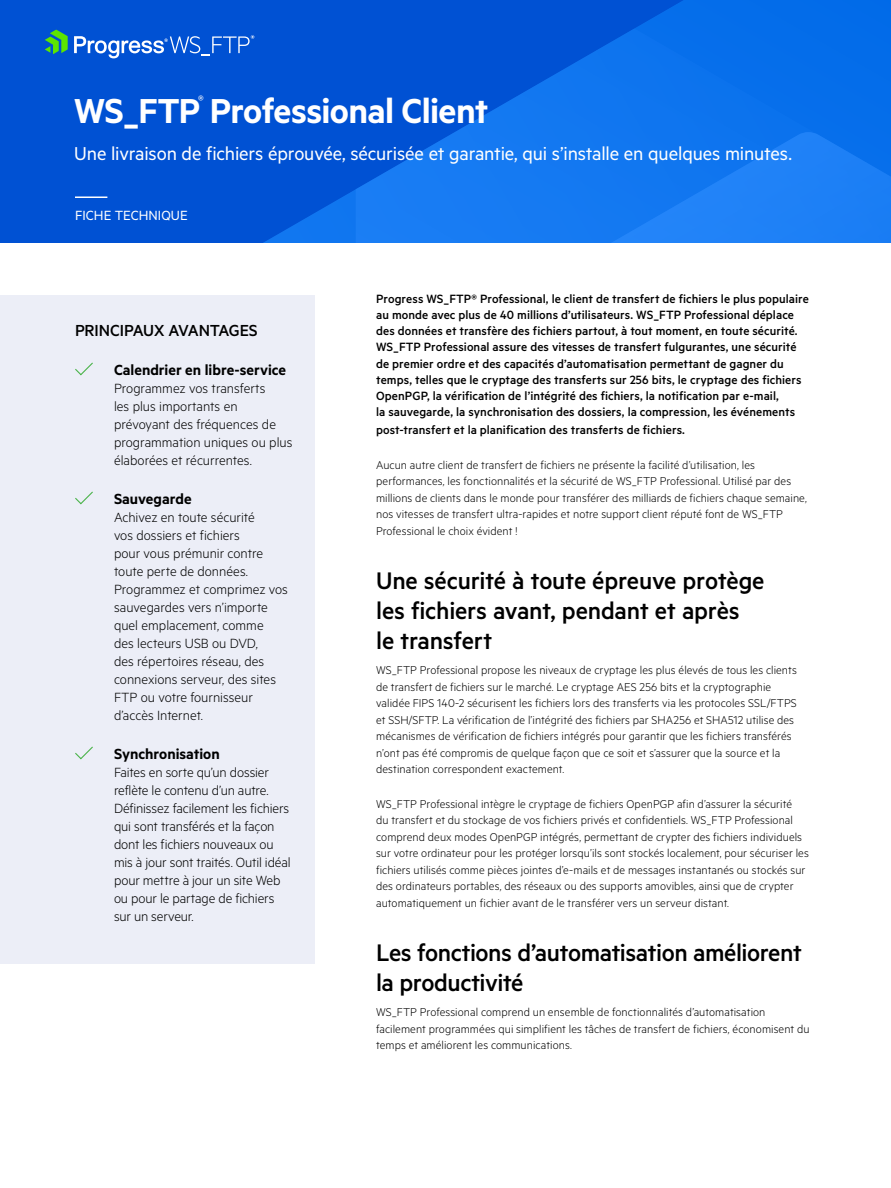
<style>
.page{position:relative;width:891px;height:1188px;background:#fff}
.page>*{position:absolute;margin:0;border:0;box-sizing:border-box;transform-origin:0 0}
.t1{font:600 39px "Metric";letter-spacing:-.02em;color:#fff}
.Titles_level_2{font:500 27px/30px "Metric";letter-spacing:-.015em;color:#000}
.t2{font:21px "Metric";letter-spacing:-.01em;color:#fff}
.Side_Bar_Title{font:500 18px "Metric";letter-spacing:-.01em;color:#000}
.Body_1{font:600 16.5px "Metric";color:#000}
.Body_1-2{font:300 15px/18px "Metric";letter-spacing:-.005em;color:#000}
.t3{font:15px "Metric";color:#fff}
.t4{font:13.65px "Metric";color:#fff}
.Titles_level_2-2{font:500 13.5px/16.2px "Metric";letter-spacing:.005em;color:#000}
.Body_1-3{font:300 12.75px/16.5px "Metric";letter-spacing:.005em;color:#000}
</style>
<div class="page">
<div style="left:0;top:0;width:891px;height:243px;background:#0051d3"></div>
<svg style="left:263px;top:189px;width:93px;height:54px"></svg>
<svg style="left:356px;top:0;width:535px;height:243px"></svg>
<svg style="left:530px;top:132px;width:361px;height:111px"></svg>
<svg style="left:45px;top:30px;width:23px;height:24px"></svg>
<svg style="left:74px;top:35px;width:180px;height:23px"></svg>
<hr style="left:75px;top:196px;width:32px;height:2px;background:#fff">
<div style="left:0;top:295px;width:315px;height:668px;background:#eceef7"></div>
<svg style="left:75px;top:362px;width:18px;height:14px"></svg>
<svg style="left:75px;top:491px;width:18px;height:14px"></svg>
<svg style="left:75px;top:746px;width:18px;height:14px"></svg>
<p class="t4" style="left:198px;top:91px;width:7px">®</p>
<h1 class="t1" style="left:74px;top:88px;width:416px">WS_FTP Professional Client</h1>
<h3 class="t2" style="left:74px;top:141px;width:719px">Une livraison de fichiers éprouvée, sécurisée et garantie, qui s’installe en quelques minutes.</h3>
<p class="t3" style="left:75px;top:207px;width:114px">FICHE TECHNIQUE</p>
<p class="Side_Bar_Title" style="left:75px;top:320px;width:184px">PRINCIPAUX AVANTAGES</p>
<p class="Body_1" style="left:114px;top:361px;width:174px">Calendrier en libre-service</p>
<p class="Body_1-2" style="left:114px;top:379px;width:180px">Programmez vos transferts<br>les plus importants en prévoyant des fréquences de programmation uniques ou plus élaborées et récurrentes.</p>
<p class="Body_1" style="left:114px;top:490px;width:79px">Sauvegarde</p>
<p class="Body_1-2" style="left:114px;top:508px;width:176px">Achivez en toute sécurité<br>vos dossiers et fichiers<br>pour vous prémunir contre toute perte de données.<br>Programmez et comprimez vos sauvegardes vers n’importe quel emplacement, comme<br>des lecteurs USB ou DVD,<br>des répertoires réseau, des connexions serveur, des sites<br>FTP ou votre fournisseur d’accès Internet.</p>
<p class="Body_1" style="left:114px;top:745px;width:107px">Synchronisation</p>
<p class="Body_1-2" style="left:114px;top:763px;width:178px">Faites en sorte qu’un dossier reflète le contenu d’un autre.<br>Définissez facilement les fichiers qui sont transférés et la façon dont les fichiers nouveaux ou mis à jour sont traités. Outil idéal pour mettre à jour un site Web ou pour le partage de fichiers sur un serveur.</p>
<p class="Titles_level_2-2" style="left:376px;top:290px;width:434px">Progress WS_FTP® Professional, le client de transfert de fichiers le plus populaire au monde avec plus de 40 millions d’utilisateurs. WS_FTP Professional déplace des données et transfère des fichiers partout, à tout moment, en toute sécurité.<br>WS_FTP Professional assure des vitesses de transfert fulgurantes, une sécurité de premier ordre et des capacités d’automatisation permettant de gagner du temps, telles que le cryptage des transferts sur 256 bits, le cryptage des fichiers OpenPGP, la vérification de l’intégrité des fichiers, la notification par e-mail,<br>la sauvegarde, la synchronisation des dossiers, la compression, les événements</p>
<p class="Titles_level_2-2" style="left:376px;top:422px;width:310px">post-transfert et la planification des transferts de fichiers.</p>
<p class="Body_1-3" style="left:376px;top:456px;width:432px">Aucun autre client de transfert de fichiers ne présente la facilité d’utilisation, les performances, les fonctionnalités et la sécurité de WS_FTP Professional. Utilisé par des millions de clients dans le monde pour transférer des milliards de fichiers chaque semaine, nos vitesses de transfert ultra-rapides et notre support client réputé font de WS_FTP Professional le choix évident !</p>
<p class="Titles_level_2" style="left:376px;top:565px;width:390px">Une sécurité à toute épreuve protège les fichiers avant, pendant et après le transfert</p>
<p class="Body_1-3" style="left:376px;top:661px;width:422px">WS_FTP Professional propose les niveaux de cryptage les plus élevés de tous les clients de transfert de fichiers sur le marché. Le cryptage AES 256 bits et la cryptographie validée FIPS 140-2 sécurisent les fichiers lors des transferts via les protocoles SSL/FTPS et SSH/SFTP. La vérification de l’intégrité des fichiers par SHA256 et SHA512 utilise des mécanismes de vérification de fichiers intégrés pour garantir que les fichiers transférés n’ont pas été compromis de quelque façon que ce soit et s’assurer que la source et la destination correspondent exactement.</p>
<p class="Body_1-3" style="left:376px;top:795px;width:434px">WS_FTP Professional intègre le cryptage de fichiers OpenPGP afin d’assurer la sécurité<br>du transfert et du stockage de vos fichiers privés et confidentiels. WS_FTP Professional comprend deux modes OpenPGP intégrés, permettant de crypter des fichiers individuels sur votre ordinateur pour les protéger lorsqu’ils sont stockés localement, pour sécuriser les fichiers utilisés comme pièces jointes d’e-mails et de messages instantanés ou stockés sur des ordinateurs portables, des réseaux ou des supports amovibles, ainsi que de crypter automatiquement un fichier avant de le transférer vers un serveur distant.</p>
<p class="Titles_level_2" style="left:376px;top:937px;width:427px">Les fonctions d’automatisation améliorent la productivité</p>
<p class="Body_1-3" style="left:376px;top:1003px;width:435px">WS_FTP Professional comprend un ensemble de fonctionnalités d’automatisation facilement programmées qui simplifient les tâches de transfert de fichiers, économisent du temps et améliorent les communications.</p>
</div>
